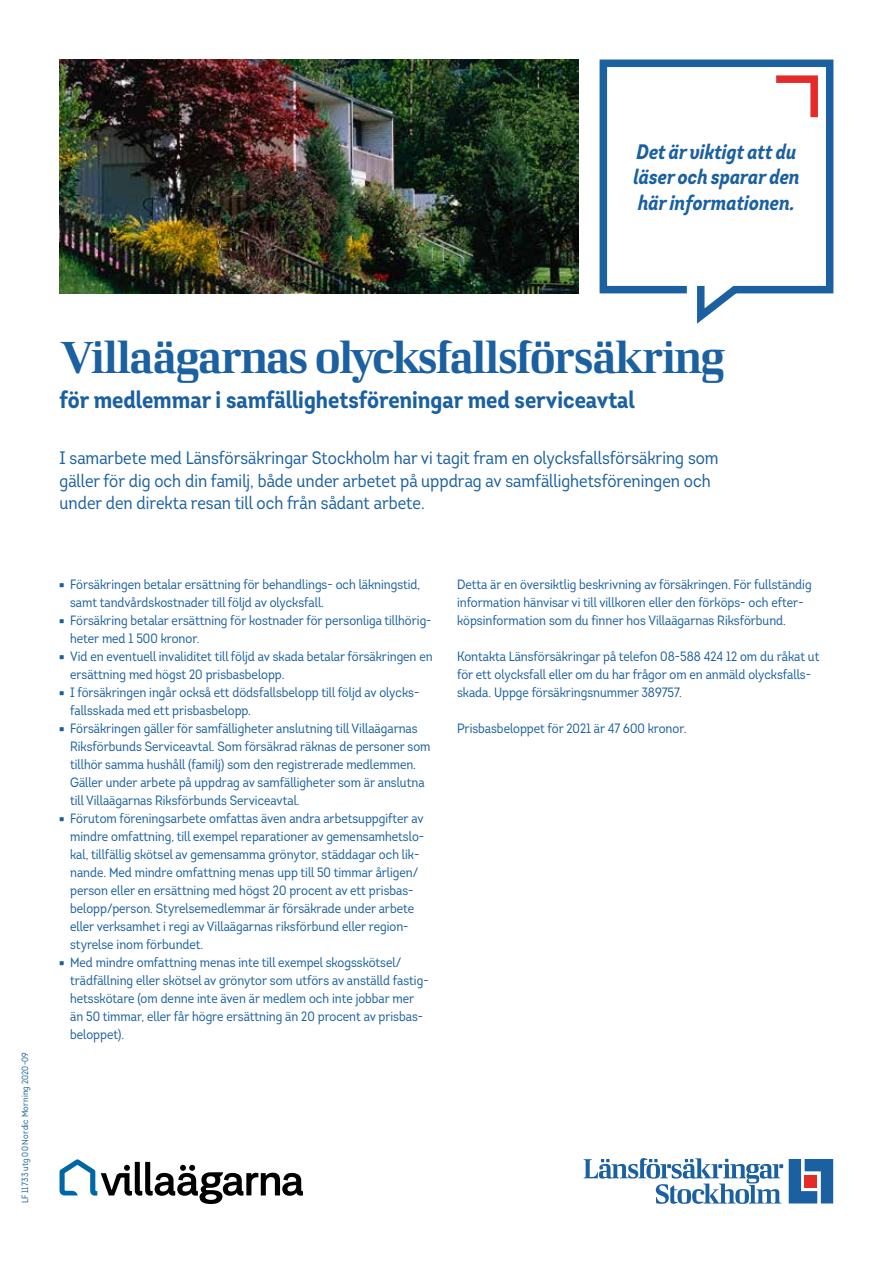
<style>
.page{position:relative;width:893px;height:1263px;background:#fff}
.page>*{position:absolute;margin:0;border:0;box-sizing:border-box;transform-origin:0 0}
.t1{font:45px "LF Rubrik 2";letter-spacing:-.04em;color:#1b60a0}
.t2{font:700 24px "Intro Cond";color:#1b60a0}
.t3{font:italic 700 21px/25.5px "Intro Cond";color:#1b60a0}
.t4{font:18px/22.5px "Intro Cond";color:#1b60a0}
.t5{font:13.5px/18px "Intro Cond";color:#1b60a0}
.t6{font:9px "Intro Cond";letter-spacing:.02em;color:#1b60a0}
.s1{font-family:"LF Rubrik 2"}
</style>
<div class="page">
<svg style="left:599px;top:59px;width:235px;height:265px"></svg>
<svg style="left:769px;top:72px;width:53px;height:53px"></svg>
<img style="left:60px;top:60px;width:518px;height:233px">
<svg style="left:584px;top:1158px;width:199px;height:46px"></svg>
<svg style="left:789px;top:1159px;width:44px;height:44px;background:#447aae"></svg>
<div style="left:805px;top:1175px;width:12px;height:12px;background:#e42b2b"></div>
<svg style="left:60px;top:1159px;width:243px;height:45px"></svg>
<h3 class="t3" style="left:633px;top:139px;width:168px">Det är viktigt att du läser och sparar den här informationen.</h3>
<p class="t6" style="left:19px;top:1203px;width:153px;rotate:-90deg">LF 11733 utg 00 Nordic Morning 2020-09</p>
<h1 class="t1" style="left:60px;top:329px;width:667px">Villaägarnas olycksfallsförsäkring</h1>
<h2 class="t2" style="left:60px;top:384px;width:577px">för medlemmar i samfällighetsföreningar med serviceavtal</h2>
<p class="t4" style="left:60px;top:447px;width:661px">I samarbete med Länsförsäkringar Stockholm har vi tagit fram en olycksfallsförsäkring som gäller för dig och din familj, både under arbetet på uppdrag av samfällighetsföreningen och under den direkta resan till och från sådant arbete.</p>
<p class="t5" style="left:70px;top:575px;width:352px;text-indent:-11px"><span class="s1">•</span> Försäkringen betalar ersättning för behandlings- och läkningstid, samt tandvårdskostnader till följd av olycksfall.</p>
<p class="t5" style="left:70px;top:611px;width:363px;text-indent:-11px"><span class="s1">•</span> Försäkring betalar ersättning för kostnader för personliga tillhörig&shy;heter med 1 500 kronor.</p>
<p class="t5" style="left:70px;top:647px;width:364px;text-indent:-11px"><span class="s1">•</span> Vid en eventuell invaliditet till följd av skada betalar försäkringen en ersättning med högst 20 prisbasbelopp.</p>
<p class="t5" style="left:70px;top:683px;width:351px;text-indent:-11px"><span class="s1">•</span> I försäkringen ingår också ett dödsfallsbelopp till följd av olycks&shy;fallsskada med ett prisbasbelopp.</p>
<p class="t5" style="left:70px;top:719px;width:362px;text-indent:-11px"><span class="s1">•</span> Försäkringen gäller för samfälligheter anslutning till Villaägarnas Riksförbunds Serviceavtal. Som försäkrad räknas de personer som tillhör samma hushåll (familj) som den registrerade medlemmen.<br>Gäller under arbete på uppdrag av samfälligheter som är anslutna till Villaägarnas Riksförbunds Serviceavtal.</p>
<p class="t5" style="left:70px;top:809px;width:355px;text-indent:-11px"><span class="s1">•</span> Förutom föreningsarbete omfattas även andra arbetsuppgifter av mindre omfattning, till exempel reparationer av gemensamhetslo&shy;kal, tillfällig skötsel av gemensamma grönytor, städdagar och lik&shy;nande. Med mindre omfattning menas upp till 50 timmar årligen/ person eller en ersättning med högst 20 procent av ett prisbas&shy;belopp/person. Styrelsemedlemmar är försäkrade under arbete eller verksamhet i regi av Villaägarnas riksförbund eller region&shy;styrelse inom förbundet.</p>
<p class="t5" style="left:70px;top:953px;width:360px;text-indent:-11px"><span class="s1">•</span> Med mindre omfattning menas inte till exempel skogsskötsel/ trädfällning eller skötsel av grönytor som utförs av anställd fastig&shy;hetsskötare (om denne inte även är medlem och inte jobbar mer än 50 timmar, eller får högre ersättning än 20 procent av prisbas&shy;beloppet).</p>
<p class="t5" style="left:457px;top:575px;width:356px">Detta är en översiktlig beskrivning av försäkringen. För fullständig information hänvisar vi till villkoren eller den förköps- och efter&shy;köpsinformation som du finner hos Villaägarnas Riksförbund.</p>
<p class="t5" style="left:457px;top:647px;width:364px">Kontakta Länsförsäkringar på telefon 08-588 424 12 om du råkat ut för ett olycksfall eller om du har frågor om en anmäld olycksfalls&shy;skada. Uppge försäkringsnummer 389757.</p>
<p class="t5" style="left:457px;top:719px;width:231px">Prisbasbeloppet för 2021 är 47 600 kronor.</p>
</div>
